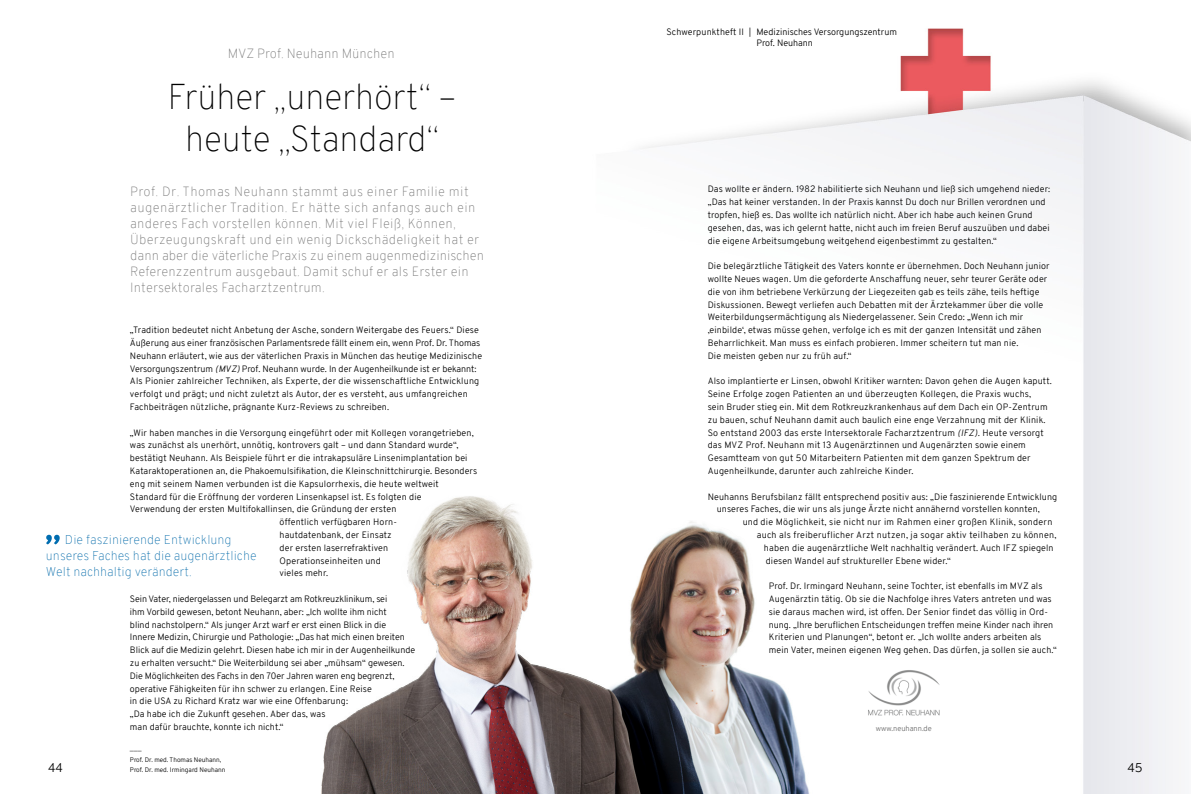
<style>
.page{position:relative;width:1191px;height:794px;background:#fff}
.page>*{position:absolute;margin:0;border:0;box-sizing:border-box;transform-origin:0 0}
.t1{font:200 35px/41.6px "Overpass";letter-spacing:-.02em;color:#000;text-align:center}
.t2{font:200 13px/16px "Overpass";letter-spacing:.01em;color:#6e6e6e}
.t3{font:200 12.5px/16px "Overpass";color:#0069a9}
.t4{font:300 12.5px "Overpass";color:#000}
.t5{font:300 9px/12.8px "Overpass";letter-spacing:.015em;color:#000}
.t6{font:300 7.5px "Overpass";color:#6e6e6e}
.t7{font:300 6.5px/9.5px "Overpass";color:#000}
.s1{font-style:italic}
</style>
<div class="page">
<img style="left:47px;top:28px;width:1144px;height:766px">
<img style="left:317px;top:495px;width:496px;height:299px">
<svg style="left:46px;top:535px;width:14px;height:9px"></svg>
<img style="left:867px;top:669px;width:73px;height:47px">
<h2 class="t2" style="left:228px;top:45px;width:168px">MVZ Prof. Neuhann München</h2>
<h1 class="t1" style="left:168px;top:76px;width:291px">Früher „unerhört“ – heute „Standard“</h1>
<p class="t2" style="left:130px;top:183px;width:355px">Prof. Dr. Thomas Neuhann stammt aus einer Familie mit augenärztlicher Tradition. Er hätte sich anfangs auch ein anderes Fach vorstellen können. Mit viel Fleiß, Können, Überzeugungskraft und ein wenig Dickschädeligkeit hat er dann aber die väterliche Praxis zu einem augenmedizinischen Referenzzentrum ausgebaut. Damit schuf er als Erster ein Intersektorales Facharztzentrum.</p>
<p class="t5" style="left:130px;top:324px;width:354px">„Tradition bedeutet nicht Anbetung der Asche, sondern Weitergabe des Feuers.“ Diese Äußerung aus einer französischen Parlamentsrede fällt einem ein, wenn Prof. Dr. Thomas Neuhann erläutert, wie aus der väterlichen Praxis in München das heutige Medizinische Versorgungszentrum <span class="s1">(MVZ)</span> Prof. Neuhann wurde. In der Augenheilkunde ist er bekannt:<br>Als Pionier zahlreicher Techniken, als Experte, der die wissenschaftliche Entwicklung verfolgt und prägt; und nicht zuletzt als Autor, der es versteht, aus umfangreichen Fachbeiträgen nützliche, prägnante Kurz-Reviews zu schreiben.</p>
<p class="t5" style="left:130px;top:426px;width:345px">„Wir haben manches in die Versorgung eingeführt oder mit Kollegen vorangetrieben,</p>
<p class="t5" style="left:130px;top:439px;width:330px">was zunächst als unerhört, unnötig, kontrovers galt – und dann Standard wurde“,</p>
<p class="t5" style="left:130px;top:452px;width:339px">bestätigt Neuhann. Als Beispiele führt er die intrakapsuläre Linsenimplantation bei</p>
<p class="t5" style="left:130px;top:464px;width:349px">Kataraktoperationen an, die Phakoemulsifikation, die Kleinschnittchirurgie. Besonders</p>
<p class="t5" style="left:130px;top:477px;width:310px">eng mit seinem Namen verbunden ist die Kapsulorrhexis, die heute weltweit</p>
<p class="t5" style="left:130px;top:490px;width:293px">Standard für die Eröffnung der vorderen Linsenkapsel ist. Es folgten die</p>
<p class="t5" style="left:130px;top:503px;width:268px">Verwendung der ersten Multifokallinsen, die Gründung der ersten</p>
<p class="t5" style="left:279px;top:516px;width:119px">öffentlich verfügbaren Horn-</p>
<p class="t5" style="left:279px;top:528px;width:114px">hautdatenbank, der Einsatz</p>
<p class="t5" style="left:279px;top:541px;width:110px">der ersten laserrefraktiven</p>
<p class="t5" style="left:279px;top:554px;width:103px">Operationseinheiten und</p>
<p class="t5" style="left:279px;top:567px;width:50px">vieles mehr.</p>
<p class="t5" style="left:130px;top:592px;width:287px">Sein Vater, niedergelassen und Belegarzt am Rotkreuzklinikum, sei<br>ihm Vorbild gewesen, betont Neuhann, aber: „Ich wollte ihm nicht<br>blind nachstolpern.“ Als junger Arzt warf er erst einen Blick in die<br>Innere Medizin, Chirurgie und Pathologie: „Das hat mich einen breiten Blick auf die Medizin gelehrt. Diesen habe ich mir in der Augenheilkunde zu erhalten versucht.“ Die Weiterbildung sei aber „mühsam“ gewesen.<br>Die Möglichkeiten des Fachs in den 70er Jahren waren eng begrenzt, operative Fähigkeiten für ihn schwer zu erlangen. Eine Reise<br>in die USA zu Richard Kratz war wie eine Offenbarung:<br>„Da habe ich die Zukunft gesehen. Aber das, was<br>man dafür brauchte, konnte ich nicht.“</p>
<h3 class="t3" style="left:46px;top:532px;width:212px;text-indent:19px">Die faszinierende Entwicklung unseres Faches hat die augenärztliche<br>Welt nachhaltig verändert.</h3>
<p class="t5" style="left:756px;top:27px;width:142px;line-height:10.8px;text-indent:-90px">Schwerpunktheft II | Medizinisches Versorgungszentrum<br>Prof. Neuhann</p>
<p class="t5" style="left:707px;top:183px;width:344px">Das wollte er ändern. 1982 habilitierte sich Neuhann und ließ sich umgehend nieder: „Das hat keiner verstanden. In der Praxis kannst Du doch nur Brillen verordnen und tropfen, hieß es. Das wollte ich natürlich nicht. Aber ich habe auch keinen Grund gesehen, das, was ich gelernt hatte, nicht auch im freien Beruf auszuüben und dabei die eigene Arbeitsumgebung weitgehend eigenbestimmt zu gestalten.“</p>
<p class="t5" style="left:707px;top:259px;width:343px">Die belegärztliche Tätigkeit des Vaters konnte er übernehmen. Doch Neuhann junior wollte Neues wagen. Um die geforderte Anschaffung neuer, sehr teurer Geräte oder die von ihm betriebene Verkürzung der Liegezeiten gab es teils zähe, teils heftige Diskussionen. Bewegt verliefen auch Debatten mit der Ärztekammer über die volle Weiterbildungsermächtigung als Niedergelassener. Sein Credo: „Wenn ich mir ,einbilde‘, etwas müsse gehen, verfolge ich es mit der ganzen Intensität und zähen Beharrlichkeit. Man muss es einfach probieren. Immer scheitern tut man nie.<br>Die meisten geben nur zu früh auf.“</p>
<p class="t5" style="left:707px;top:375px;width:346px">Also implantierte er Linsen, obwohl Kritiker warnten: Davon gehen die Augen kaputt.<br>Seine Erfolge zogen Patienten an und überzeugten Kollegen, die Praxis wuchs,<br>sein Bruder stieg ein. Mit dem Rotkreuzkrankenhaus auf dem Dach ein OP-Zentrum zu bauen, schuf Neuhann damit auch baulich eine enge Verzahnung mit der Klinik.<br>So entstand 2003 das erste Intersektorale Facharztzentrum <span class="s1">(IFZ).</span> Heute versorgt das MVZ Prof. Neuhann mit 13 Augenärztinnen und Augenärzten sowie einem Gesamtteam von gut 50 Mitarbeitern Patienten mit dem ganzen Spektrum der Augenheilkunde, darunter auch zahlreiche Kinder.</p>
<p class="t5" style="left:716px;top:490px;width:342px;text-indent:-9px">Neuhanns Berufsbilanz fällt entsprechend positiv aus: „Die faszinierende Entwicklung unseres Faches, die wir uns als junge Ärzte nicht annähernd vorstellen konnten,</p>
<p class="t5" style="left:742px;top:515px;width:311px">und die Möglichkeit, sie nicht nur im Rahmen einer großen Klinik, sondern</p>
<p class="t5" style="left:756px;top:528px;width:301px">auch als freiberuflicher Arzt nutzen, ja sogar aktiv teilhaben zu können,</p>
<p class="t5" style="left:763px;top:541px;width:291px">haben die augenärztliche Welt nachhaltig verändert. Auch IFZ spiegeln</p>
<p class="t5" style="left:765px;top:554px;width:186px">diesen Wandel auf struktureller Ebene wider.“</p>
<p class="t5" style="left:768px;top:579px;width:289px">Prof. Dr. Irmingard Neuhann, seine Tochter, ist ebenfalls im MVZ als Augenärztin tätig. Ob sie die Nachfolge ihres Vaters antreten und was sie daraus machen wird, ist offen. Der Senior findet das völlig in Ord&shy;nung. „Ihre beruflichen Entscheidungen treffen meine Kinder nach ihren Kriterien und Planungen“, betont er. „Ich wollte anders arbeiten als mein Vater, meinen eigenen Weg gehen. Das dürfen, ja sollen sie auch.“</p>
<p class="t6" style="left:876px;top:723px;width:57px">www.neuhann.de</p>
<p class="t7" style="left:130px;top:746px;width:97px">———<br>Prof. Dr. med. Thomas Neuhann,<br>Prof. Dr. med. Irmingard Neuhann</p>
<h3 class="t4" style="left:48px;top:760px;width:16px">44</h3>
<h3 class="t4" style="left:1127px;top:760px;width:17px">45</h3>
</div>
